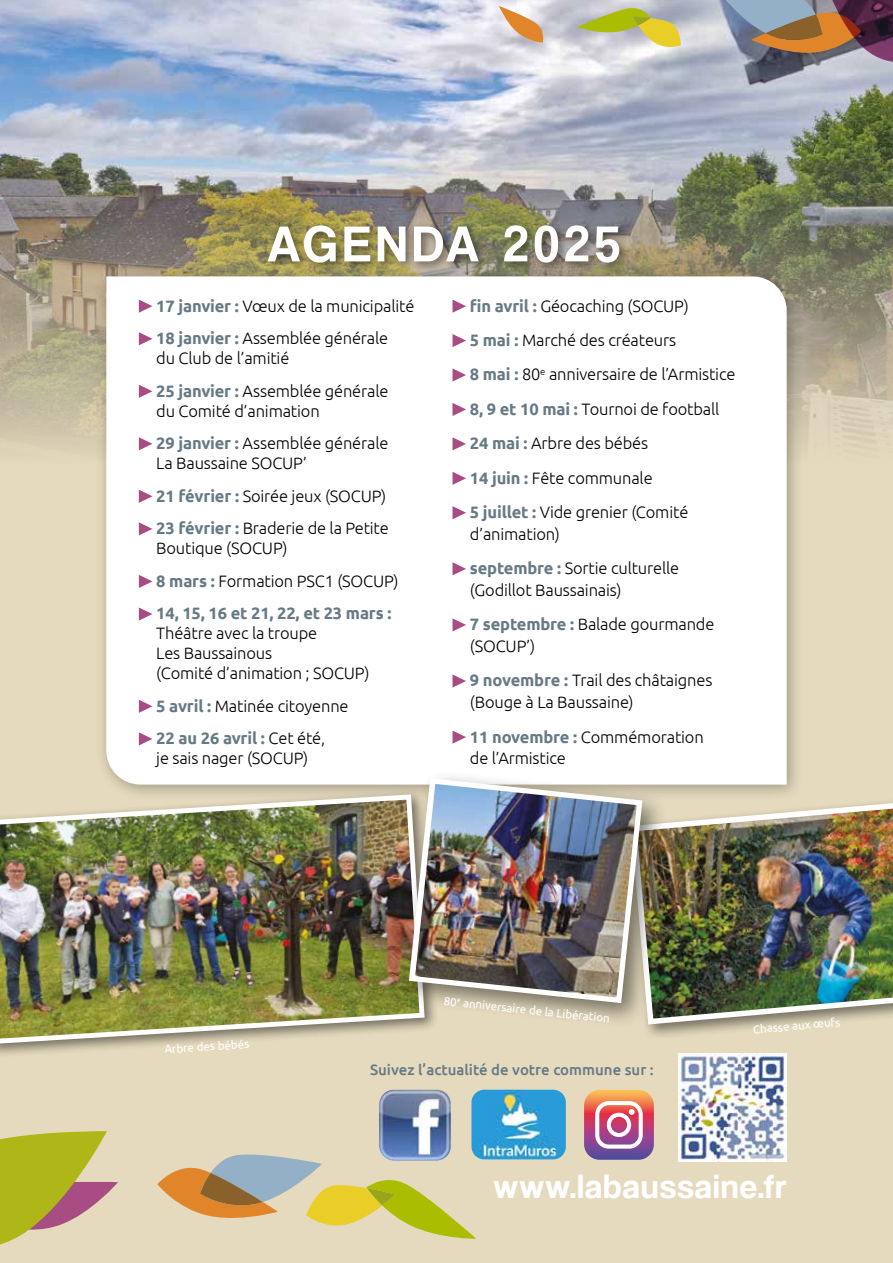
<style>
.page{position:relative;width:893px;height:1263px;background:#e5dabe}
.page>*{position:absolute;margin:0;border:0;box-sizing:border-box;transform-origin:0 0}
.t1{font:52.5px "Coolvetica Rg";letter-spacing:.12em;color:#fff}
.t2{font:34.8px "Coolvetica Rg";letter-spacing:.04em;color:#fff}
.t3{font:300 16.5px/32.7px "Ubuntu";letter-spacing:-.01em;color:#000}
.t4{font:500 15px "Ubuntu";color:#667a85}
.t5{font:12px "Ubuntu";color:#fff;scale:.96 1}
.s1{font-weight:700;color:#667a85}
</style>
<div class="page">
<img style="left:0;top:0;width:893px;height:451px">
<img style="left:679px;top:1053px;width:107px;height:108px">
<img style="left:379px;top:1089px;width:72px;height:62px">
<svg style="left:157px;top:1151px;width:319px;height:88px"></svg>
<svg style="left:0;top:1131px;width:118px;height:114px"></svg>
<div style="left:263px;top:220px;width:367px;height:54px;background:#000;opacity:.5"></div>
<div style="left:95px;top:265px;width:709px;height:537px;background:#000;opacity:.3"></div>
<div style="left:106px;top:276px;width:681px;height:508px;background:#fff"></div>
<svg style="left:139px;top:300px;width:13px;height:13px"></svg>
<svg style="left:139px;top:332px;width:13px;height:13px"></svg>
<svg style="left:139px;top:385px;width:13px;height:13px"></svg>
<svg style="left:139px;top:437px;width:13px;height:13px"></svg>
<svg style="left:139px;top:490px;width:13px;height:13px"></svg>
<svg style="left:139px;top:522px;width:13px;height:13px"></svg>
<svg style="left:139px;top:575px;width:13px;height:13px"></svg>
<svg style="left:139px;top:607px;width:13px;height:14px"></svg>
<svg style="left:139px;top:700px;width:13px;height:13px"></svg>
<svg style="left:139px;top:732px;width:13px;height:13px"></svg>
<svg style="left:452px;top:300px;width:14px;height:13px"></svg>
<svg style="left:452px;top:334px;width:14px;height:13px"></svg>
<svg style="left:452px;top:368px;width:14px;height:14px"></svg>
<svg style="left:452px;top:403px;width:14px;height:13px"></svg>
<svg style="left:452px;top:437px;width:14px;height:13px"></svg>
<svg style="left:452px;top:472px;width:14px;height:13px"></svg>
<svg style="left:452px;top:506px;width:14px;height:13px"></svg>
<svg style="left:452px;top:562px;width:14px;height:13px"></svg>
<svg style="left:452px;top:618px;width:14px;height:13px"></svg>
<svg style="left:452px;top:674px;width:14px;height:13px"></svg>
<svg style="left:452px;top:730px;width:14px;height:14px"></svg>
<img style="left:471px;top:1090px;width:95px;height:69px">
<svg style="left:584px;top:1090px;width:70px;height:70px;background:#c67c8f"></svg>
<svg style="left:499px;top:6px;width:47px;height:37px;background:#dfba9a"></svg>
<svg style="left:577px;top:8px;width:104px;height:41px;background:#c5c47f"></svg>
<svg style="left:719px;top:0;width:174px;height:66px;background:#8b7775"></svg>
<div style="left:0;top:789px;width:439px;height:270px;background:#000;opacity:.5"></div>
<img style="left:0;top:792px;width:427px;height:255px">
<div style="left:625px;top:793px;width:268px;height:247px;background:#000;opacity:.5"></div>
<img style="left:668px;top:796px;width:225px;height:231px">
<div style="left:400px;top:769px;width:268px;height:259px;background:#000;opacity:.5"></div>
<img style="left:406px;top:775px;width:239px;height:231px">
<h1 class="t1" style="left:267px;top:213px;width:354px">AGENDA 2025</h1>
<p class="t3" style="left:156px;top:289px;width:260px"><span class="s1">17 janvier :</span> Vœux de la municipalité<br><span class="s1">18 janvier :</span> Assemblée générale</p>
<p class="t3" style="left:156px;top:341px;width:234px">du Club de l’amitié<br><span class="s1">25 janvier :</span> Assemblée générale</p>
<p class="t3" style="left:156px;top:394px;width:234px">du Comité d’animation<br><span class="s1">29 janvier :</span> Assemblée générale</p>
<p class="t3" style="left:156px;top:446px;width:234px">La Baussaine SOCUP’<br><span class="s1">21 février :</span> Soirée jeux (SOCUP)<br><span class="s1">23 février :</span> Braderie de la Petite</p>
<p class="t3" style="left:156px;top:531px;width:244px">Boutique (SOCUP)<br><span class="s1">8 mars :</span> Formation PSC1 (SOCUP)<br><span class="s1">14, 15, 16 et 21, 22, et 23 mars :</span></p>
<p class="t3" style="left:156px;top:623px;width:215px;line-height:19.8px">Théâtre avec la troupe<br>Les Baussainous<br>(Comité d’animation ; SOCUP)</p>
<p class="t3" style="left:156px;top:689px;width:194px"><span class="s1">5 avril :</span> Matinée citoyenne<br><span class="s1">22 au 26 avril :</span> Cet été,</p>
<p class="t3" style="left:156px;top:741px;width:154px">je sais nager (SOCUP)</p>
<p class="t3" style="left:470px;top:288px;width:267px;line-height:34.3px"><span class="s1">fin avril :</span> Géocaching (SOCUP)<br><span class="s1">5 mai :</span> Marché des créateurs<br><span class="s1">8 mai :</span> 80<sup>e</sup> anniversaire de l’Armistice<br><span class="s1">8, 9 et 10 mai :</span> Tournoi de football<br><span class="s1">24 mai :</span> Arbre des bébés<br><span class="s1">14 juin :</span> Fête communale<br><span class="s1">5 juillet :</span> Vide grenier (Comité</p>
<p class="t3" style="left:470px;top:516px;width:211px;line-height:34.5px">d’animation)<br><span class="s1">septembre :</span> Sortie culturelle</p>
<p class="t3" style="left:470px;top:572px;width:246px;line-height:34.5px">(Godillot Baussainais)<br><span class="s1">7 septembre :</span> Balade gourmande</p>
<p class="t3" style="left:470px;top:628px;width:244px;line-height:34.5px">(SOCUP’)<br><span class="s1">9 novembre :</span> Trail des châtaignes</p>
<p class="t3" style="left:470px;top:684px;width:235px;line-height:34.5px">(Bouge à La Baussaine)<br><span class="s1">11 novembre :</span> Commémoration</p>
<p class="t3" style="left:470px;top:741px;width:97px">de l’Armistice</p>
<p class="t5" style="left:164px;top:1042px;width:90px;rotate:-4deg">Arbre des bébés</p>
<p class="t5" style="left:445px;top:993px;width:175px;rotate:6deg">80<sup>e</sup> anniversaire de la Libération</p>
<p class="t4" style="left:370px;top:1060px;width:285px">Suivez l’actualité de votre commune sur :</p>
<p class="t5" style="left:752px;top:1022px;width:93px;rotate:-5deg">Chasse aux œufs</p>
<h2 class="t2" style="left:493px;top:1165px;width:294px">www.labaussaine.fr</h2>
</div>
